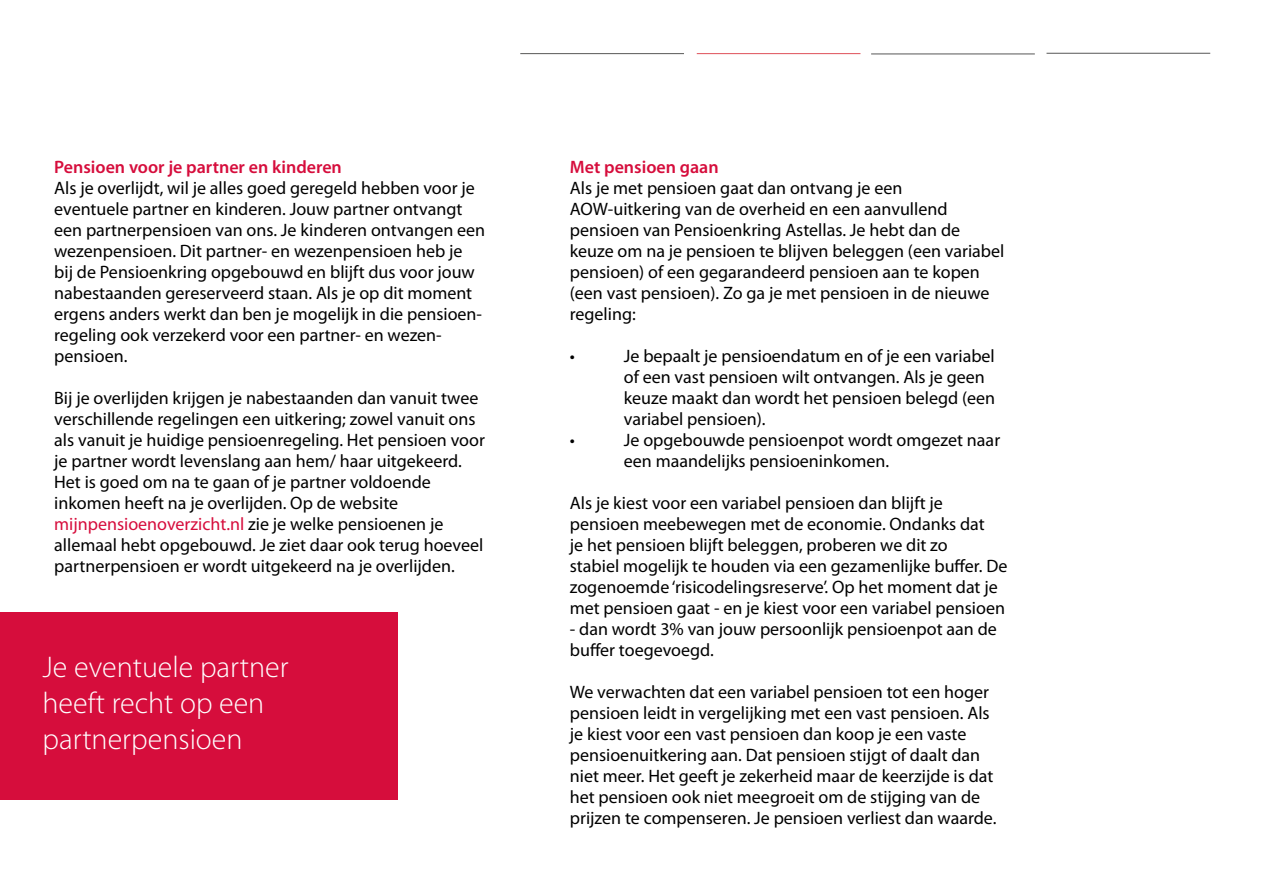
<style>
.page{position:relative;width:1263px;height:893px;background:#fff}
.page>*{position:absolute;margin:0;border:0;box-sizing:border-box;transform-origin:0 0}
.t1{font:300 30px/36px "Myriad Pro";color:#fff}
.t2{font:18px/21px "Myriad Pro";color:#000}
.t3{font:600 18px "Myriad Pro";color:#d60d3c}
.s1{color:#d60d3c}
</style>
<div class="page">
<div style="left:0;top:612px;width:398px;height:187px;background:#d60d3c"></div>
<hr style="left:520px;top:53px;width:164px;height:1px;background:#575756">
<hr style="left:697px;top:53px;width:163px;height:1px;background:#de5059">
<hr style="left:1046px;top:53px;width:164px;height:1px;background:#575756">
<hr style="left:871px;top:54px;width:164px;height:1px;background:#575756">
<p class="t3" style="left:54px;top:155px;width:289px">Pensioen voor je partner en kinderen</p>
<p class="t2" style="left:54px;top:177px;width:432px">Als je overlijdt, wil je alles goed geregeld hebben voor je eventuele partner en kinderen. Jouw partner ontvangt een partnerpensioen van ons. Je kinderen ontvangen een wezenpensioen. Dit partner- en wezenpensioen heb je bij de Pensioenkring opgebouwd en blijft dus voor jouw nabestaanden gereserveerd staan. Als je op dit moment ergens anders werkt dan ben je mogelijk in die pensioen&shy;regeling ook verzekerd voor een partner- en wezen&shy;pensioen.</p>
<p class="t2" style="left:54px;top:387px;width:432px">Bij je overlijden krijgen je nabestaanden dan vanuit twee verschillende regelingen een uitkering; zowel vanuit ons als vanuit je huidige pensioenregeling. Het pensioen voor je partner wordt levenslang aan hem/ haar uitgekeerd.<br>Het is goed om na te gaan of je partner voldoende inkomen heeft na je overlijden. Op de website <span class="s1">mijnpensioenoverzicht.nl</span> zie je welke pensioenen je allemaal hebt opgebouwd. Je ziet daar ook terug hoeveel partnerpensioen er wordt uitgekeerd na je overlijden.</p>
<h1 class="t1" style="left:43px;top:649px;width:248px">Je eventuele partner heeft recht op een partnerpensioen</h1>
<p class="t3" style="left:570px;top:156px;width:150px">Met pensioen gaan</p>
<p class="t2" style="left:570px;top:177px;width:436px">Als je met pensioen gaat dan ontvang je een AOW-uitkering van de overheid en een aanvullend pensioen van Pensioenkring Astellas. Je hebt dan de keuze om na je pensioen te blijven beleggen (een variabel pensioen) of een gegarandeerd pensioen aan te kopen (een vast pensioen). Zo ga je met pensioen in de nieuwe regeling:</p>
<p class="t2" style="left:570px;top:345px;width:7px">•</p>
<p class="t2" style="left:624px;top:345px;width:373px">Je bepaalt je pensioendatum en of je een variabel of een vast pensioen wilt ontvangen. Als je geen keuze maakt dan wordt het pensioen belegd (een variabel pensioen).</p>
<p class="t2" style="left:570px;top:429px;width:7px">•</p>
<p class="t2" style="left:624px;top:429px;width:378px">Je opgebouwde pensioenpot wordt omgezet naar een maandelijks pensioeninkomen.</p>
<p class="t2" style="left:570px;top:492px;width:439px">Als je kiest voor een variabel pensioen dan blijft je pensioen meebewegen met de economie. Ondanks dat<br>je het pensioen blijft beleggen, proberen we dit zo<br>stabiel mogelijk te houden via een gezamenlijke buffer. De zogenoemde ‘risicodelingsreserve’. Op het moment dat je met pensioen gaat - en je kiest voor een variabel pensioen</p>
<p class="t2" style="left:570px;top:618px;width:428px">- dan wordt 3% van jouw persoonlijk pensioenpot aan de buffer toegevoegd.</p>
<p class="t2" style="left:570px;top:681px;width:428px">We verwachten dat een variabel pensioen tot een hoger pensioen leidt in vergelijking met een vast pensioen. Als je kiest voor een vast pensioen dan koop je een vaste pensioenuitkering aan. Dat pensioen stijgt of daalt dan niet meer. Het geeft je zekerheid maar de keerzijde is dat het pensioen ook niet meegroeit om de stijging van de prijzen te compenseren. Je pensioen verliest dan waarde.</p>
</div>
